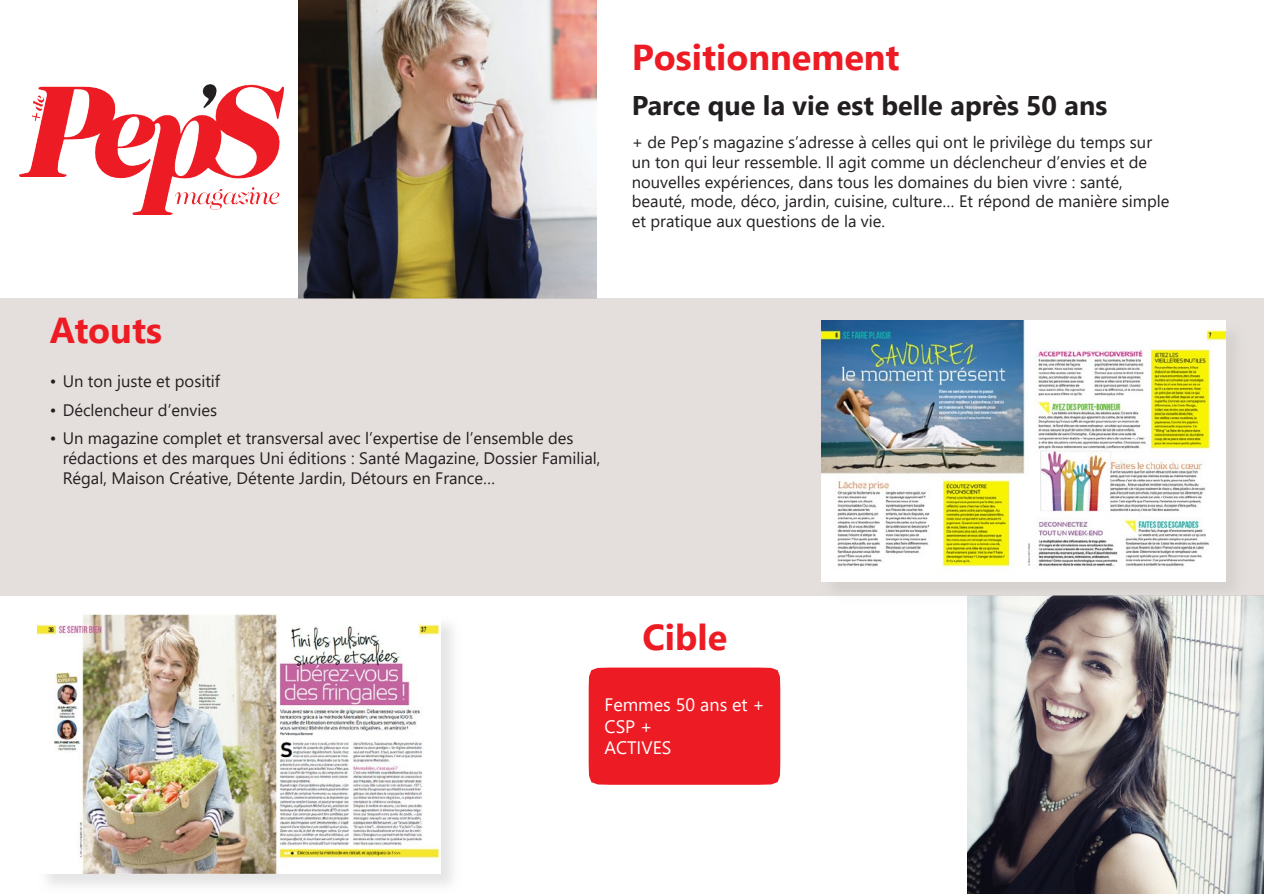
<style>
.page{position:relative;width:1264px;height:894px;background:#fff}
.page>*{position:absolute;margin:0;border:0;box-sizing:border-box;transform-origin:0 0}
.t1{font:700 36px "Segoe UI";color:#ed1c24}
.t2{font:700 27px "Segoe UI";color:#231f20}
.t3{font:18px/21.6px "Segoe UI";color:#fff}
.t4{font:16.5px/19.8px "Segoe UI";color:#231f20}
</style>
<div class="page">
<img style="left:967px;top:596px;width:296px;height:297px">
<img style="left:298px;top:0;width:298px;height:298px">
<div style="left:588px;top:667px;width:192px;height:117px;background:#ed1c24"></div>
<div style="left:0;top:298px;width:1263px;height:298px;background:#e4dfdc"></div>
<img style="left:821px;top:320px;width:430px;height:287px">
<img style="left:821px;top:321px;width:404px;height:260px">
<img style="left:47px;top:624px;width:406px;height:262px">
<img style="left:37px;top:614px;width:403px;height:259px">
<img style="left:19px;top:84px;width:264px;height:130px">
<h2 class="t1" style="left:631px;top:23px;width:269px">Positionnement</h2>
<p class="t2" style="left:631px;top:80px;width:477px">Parce que la vie est belle après 50 ans</p>
<p class="t4" style="left:631px;top:131px;width:539px">+ de Pep’s magazine s’adresse à celles qui ont le privilège du temps sur un ton qui leur ressemble. Il agit comme un déclencheur d’envies et de nouvelles expériences, dans tous les domaines du bien vivre : santé, beauté, mode, déco, jardin, cuisine, culture… Et répond de manière simple et pratique aux questions de la vie.</p>
<p class="t1" style="left:50px;top:296px;width:114px">Atouts</p>
<p class="t4" style="left:50px;top:369px;width:172px">• Un ton juste et positif</p>
<p class="t4" style="left:50px;top:398px;width:169px">• Déclencheur d’envies</p>
<p class="t4" style="left:63px;top:427px;width:539px;text-indent:-13px">• Un magazine complet et transversal avec l’expertise de l’ensemble des rédactions et des marques Uni éditions : Santé Magazine, Dossier Familial,<br>Régal, Maison Créative, Détente Jardin, Détours en France…</p>
<p class="t1" style="left:642px;top:602px;width:86px">Cible</p>
<p class="t3" style="left:604px;top:692px;width:162px">Femmes 50 ans et +<br>CSP +</p>
<p class="t3" style="left:604px;top:735px;width:68px">ACTIVES</p>
</div>
